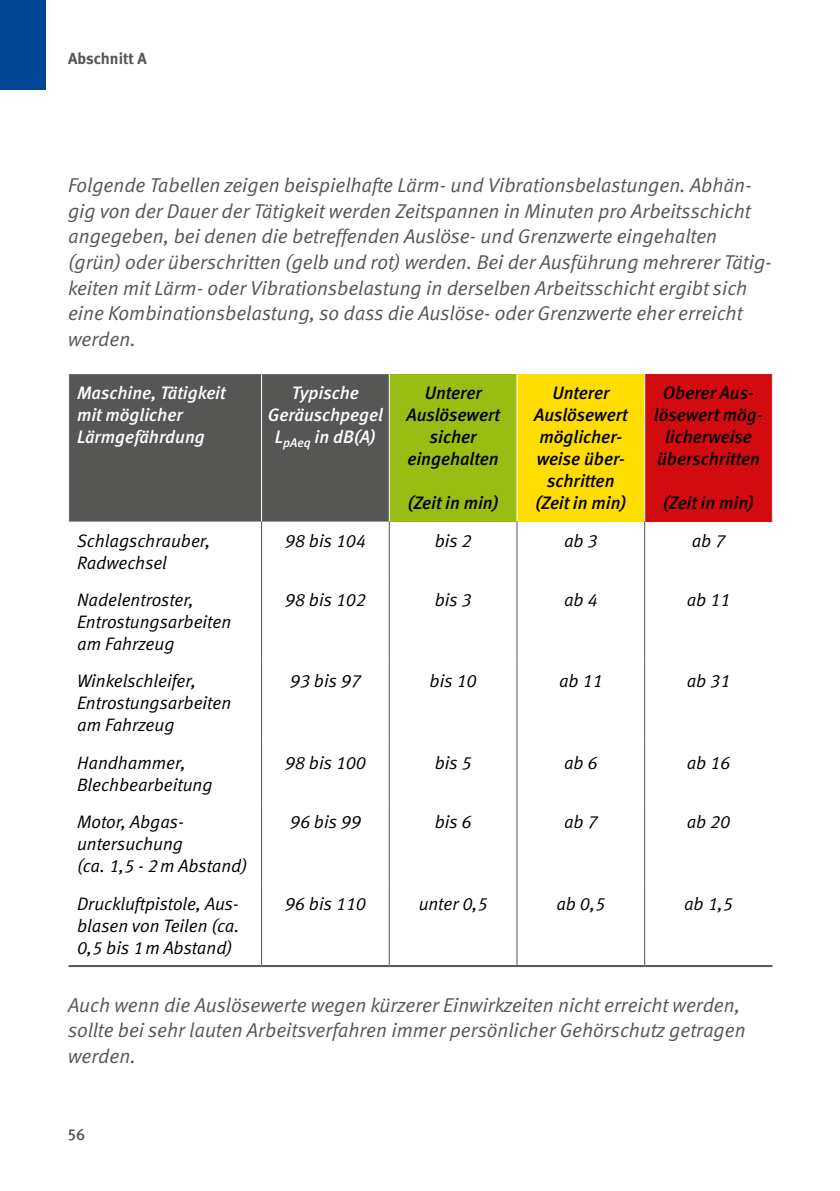
<style>
.page{position:relative;width:840px;height:1191px;background:#fff}
.page>*{position:absolute;margin:0;border:0;box-sizing:border-box;transform-origin:0 0}
.Fließtext_HW{font:italic 20px/25.6px "DGUV Meta";color:#565655}
.Tabellen_und_Graphen_TI{font:italic 18px/22px "DGUV Meta";color:#000}
.Tabellen_und_Graphen_TK{font:italic 500 18px/22px "DGUV Meta";color:#000;text-align:center}
.Tabellen_und_Graphen_TK-2{font:italic 500 18px/22px "DGUV Meta";color:#fff}
.t1{font:700 16px "DGUV Meta";color:#565655}
.t2{font:500 16px "DGUV Meta";color:#565655}
</style>
<div class="page">
<div style="left:0;top:0;width:45px;height:90px;background:#004893"></div>
<div style="left:69px;top:374px;width:319px;height:147px;background:#565655"></div>
<div style="left:389px;top:374px;width:127px;height:147px;background:#99bd13"></div>
<div style="left:516px;top:374px;width:128px;height:147px;background:#fd0"></div>
<div style="left:644px;top:374px;width:128px;height:147px;background:#d40a11"></div>
<hr style="left:388px;top:884px;width:1px;height:81px;background:#565655">
<hr style="left:516px;top:884px;width:1px;height:81px;background:#565655">
<hr style="left:516px;top:374px;width:1px;height:147px;background:#fff">
<hr style="left:388px;top:521px;width:1px;height:60px;background:#565655">
<hr style="left:516px;top:521px;width:1px;height:60px;background:#565655">
<hr style="left:388px;top:581px;width:1px;height:81px;background:#565655">
<hr style="left:516px;top:581px;width:1px;height:81px;background:#565655">
<hr style="left:388px;top:662px;width:1px;height:82px;background:#565655">
<hr style="left:516px;top:662px;width:1px;height:82px;background:#565655">
<hr style="left:388px;top:744px;width:1px;height:59px;background:#565655">
<hr style="left:516px;top:744px;width:1px;height:59px;background:#565655">
<hr style="left:388px;top:803px;width:1px;height:81px;background:#565655">
<hr style="left:516px;top:803px;width:1px;height:81px;background:#565655">
<hr style="left:261px;top:374px;width:1px;height:147px;background:#fff">
<hr style="left:261px;top:521px;width:1px;height:60px;background:#565655">
<hr style="left:261px;top:581px;width:1px;height:81px;background:#565655">
<hr style="left:261px;top:662px;width:1px;height:82px;background:#565655">
<hr style="left:261px;top:744px;width:1px;height:59px;background:#565655">
<hr style="left:261px;top:803px;width:1px;height:81px;background:#565655">
<hr style="left:261px;top:884px;width:1px;height:81px;background:#565655">
<hr style="left:643px;top:374px;width:1px;height:147px;background:#fff">
<hr style="left:643px;top:521px;width:1px;height:60px;background:#565655">
<hr style="left:643px;top:581px;width:1px;height:81px;background:#565655">
<hr style="left:643px;top:662px;width:1px;height:82px;background:#565655">
<hr style="left:643px;top:744px;width:1px;height:59px;background:#565655">
<hr style="left:643px;top:803px;width:1px;height:81px;background:#565655">
<hr style="left:643px;top:884px;width:1px;height:81px;background:#565655">
<hr style="left:69px;top:965px;width:192px;height:2px;background:#565655">
<hr style="left:261px;top:965px;width:128px;height:2px;background:#565655">
<hr style="left:389px;top:965px;width:127px;height:2px;background:#565655">
<hr style="left:516px;top:965px;width:128px;height:2px;background:#565655">
<hr style="left:644px;top:965px;width:128px;height:2px;background:#565655">
<hr style="left:771px;top:374px;width:1px;height:147px;background:#fff">
<p class="t1" style="left:68px;top:49px;width:80px">Abschnitt A</p>
<p class="Fließtext_HW" style="left:68px;top:173px;width:704px">Folgende Tabellen zeigen beispielhafte Lärm- und Vibrationsbelastungen. Abhän&shy;gig von der Dauer der Tätigkeit werden Zeitspannen in Minuten pro Arbeitsschicht angegeben, bei denen die betreffenden Auslöse- und Grenzwerte eingehalten (grün) oder überschritten (gelb und rot) werden. Bei der Ausführung mehrerer Tätig&shy;keiten mit Lärm- oder Vibrationsbelastung in derselben Arbeitsschicht ergibt sich eine Kombinationsbelastung, so dass die Auslöse- oder Grenzwerte eher erreicht werden.</p>
<p class="Tabellen_und_Graphen_TK-2" style="left:77px;top:382px;width:150px">Maschine, Tätigkeit mit möglicher<br>Lärmgefährdung</p>
<p class="Tabellen_und_Graphen_TK-2" style="left:267px;top:382px;width:117px;text-align:center">Typische<br>Geräuschpegel<br>L<sub>pAeq</sub> in dB(A)</p>
<p class="Tabellen_und_Graphen_TK" style="left:406px;top:382px;width:95px">Unterer<br>Auslösewert sicher eingehalten</p>
<p class="Tabellen_und_Graphen_TK" style="left:407px;top:492px;width:93px">(Zeit in min)</p>
<p class="Tabellen_und_Graphen_TK" style="left:534px;top:382px;width:95px">Unterer<br>Auslösewert möglicher&shy;weise über&shy;schritten (Zeit in min)</p>
<p class="Tabellen_und_Graphen_TK" style="left:653px;top:382px;width:111px">Oberer Aus&shy;lösewert mög&shy;licherweise überschritten</p>
<p class="Tabellen_und_Graphen_TK" style="left:662px;top:492px;width:93px">(Zeit in min)</p>
<p class="Tabellen_und_Graphen_TI" style="left:77px;top:530px;width:135px">Schlagschrauber,<br>Radwechsel</p>
<p class="Tabellen_und_Graphen_TI" style="left:285px;top:530px;width:83px">98 bis 104</p>
<p class="Tabellen_und_Graphen_TI" style="left:434px;top:530px;width:38px">bis 2</p>
<p class="Tabellen_und_Graphen_TI" style="left:563px;top:530px;width:35px">ab 3</p>
<p class="Tabellen_und_Graphen_TI" style="left:691px;top:530px;width:35px">ab 7</p>
<p class="Tabellen_und_Graphen_TI" style="left:77px;top:589px;width:155px">Nadelentroster,<br>Entrostungsarbeiten am Fahrzeug</p>
<p class="Tabellen_und_Graphen_TI" style="left:285px;top:589px;width:83px">98 bis 102</p>
<p class="Tabellen_und_Graphen_TI" style="left:434px;top:589px;width:38px">bis 3</p>
<p class="Tabellen_und_Graphen_TI" style="left:563px;top:589px;width:35px">ab 4</p>
<p class="Tabellen_und_Graphen_TI" style="left:686px;top:589px;width:45px">ab 11</p>
<p class="Tabellen_und_Graphen_TI" style="left:77px;top:670px;width:155px">Winkelschleifer,<br>Entrostungsarbeiten am Fahrzeug</p>
<p class="Tabellen_und_Graphen_TI" style="left:290px;top:670px;width:72px">93 bis 97</p>
<p class="Tabellen_und_Graphen_TI" style="left:429px;top:670px;width:48px">bis 10</p>
<p class="Tabellen_und_Graphen_TI" style="left:558px;top:670px;width:45px">ab 11</p>
<p class="Tabellen_und_Graphen_TI" style="left:686px;top:670px;width:45px">ab 31</p>
<p class="Tabellen_und_Graphen_TI" style="left:77px;top:752px;width:137px">Handhammer,<br>Blechbearbeitung</p>
<p class="Tabellen_und_Graphen_TI" style="left:285px;top:752px;width:83px">98 bis 100</p>
<p class="Tabellen_und_Graphen_TI" style="left:434px;top:752px;width:38px">bis 5</p>
<p class="Tabellen_und_Graphen_TI" style="left:563px;top:752px;width:35px">ab 6</p>
<p class="Tabellen_und_Graphen_TI" style="left:686px;top:752px;width:45px">ab 16</p>
<p class="Tabellen_und_Graphen_TI" style="left:77px;top:811px;width:171px">Motor, Abgas&shy;untersuchung<br>(ca. 1,5 - 2m Abstand)</p>
<p class="Tabellen_und_Graphen_TI" style="left:290px;top:811px;width:72px">96 bis 99</p>
<p class="Tabellen_und_Graphen_TI" style="left:434px;top:811px;width:38px">bis 6</p>
<p class="Tabellen_und_Graphen_TI" style="left:563px;top:811px;width:35px">ab 7</p>
<p class="Tabellen_und_Graphen_TI" style="left:686px;top:811px;width:45px">ab 20</p>
<p class="Tabellen_und_Graphen_TI" style="left:77px;top:892px;width:164px;text-align:justify">Druckluftpistole, Aus&shy;blasen von Teilen (ca.<br>0,5 bis 1m Abstand)</p>
<p class="Tabellen_und_Graphen_TI" style="left:285px;top:892px;width:83px">96 bis 110</p>
<p class="Tabellen_und_Graphen_TI" style="left:418px;top:892px;width:70px">unter 0,5</p>
<p class="Tabellen_und_Graphen_TI" style="left:556px;top:892px;width:50px">ab 0,5</p>
<p class="Tabellen_und_Graphen_TI" style="left:683px;top:892px;width:50px">ab 1,5</p>
<p class="Fließtext_HW" style="left:68px;top:992px;width:678px">Auch wenn die Auslösewerte wegen kürzerer Einwirkzeiten nicht erreicht werden, sollte bei sehr lauten Arbeitsverfahren immer persönlicher Gehörschutz getragen werden.</p>
<p class="t2" style="left:68px;top:1124px;width:19px">56</p>
</div>
